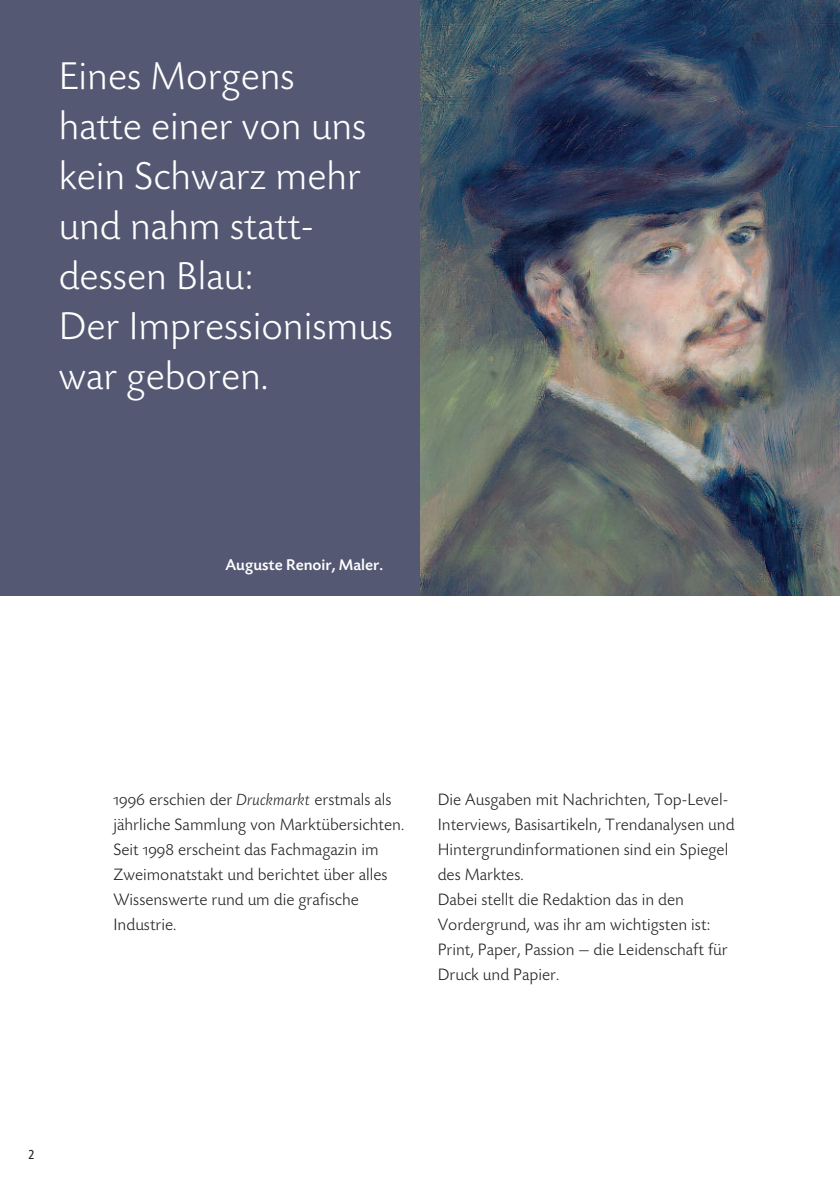
<style>
.page{position:relative;width:840px;height:1191px;background:#fff}
.page>*{position:absolute;margin:0;border:0;box-sizing:border-box;transform-origin:0 0}
.t1{font:300 40px/50px "Today SB";color:#fff}
.t2{font:300 17px/25px "Today SB";color:#231f20}
.t3{font:500 16px "Today SB";color:#fff}
.t4{font:condensed 13px "Frutiger LT Std";color:#231f20}
.s1{font-family:"Today SB Caps Lig";font-weight:400}
.s2{font-style:italic}
</style>
<div class="page">
<img style="left:420px;top:0;width:419px;height:595px">
<div style="left:0;top:0;width:420px;height:595px;background:#545873"></div>
<h1 class="t1" style="left:59px;top:54px;width:335px">Eines Morgens<br>hatte einer von uns kein Schwarz mehr und nahm statt&shy;dessen Blau:<br>Der Impressionismus war geboren.</h1>
<p class="t3" style="left:225px;top:558px;width:159px">Auguste Renoir, Maler.</p>
<p class="t4" style="left:28px;top:1149px;width:8px">2</p>
<p class="t2" style="left:113px;top:789px;width:292px"><span class="s1">1996</span> erschien der <span class="s2">Druckmarkt</span> erstmals als jährliche Sammlung von Marktübersichten.<br>Seit <span class="s1">1998</span> erscheint das Fachmagazin im Zweimonatstakt und berichtet über alles Wissenswerte rund um die grafische Industrie.</p>
<p class="t2" style="left:437px;top:789px;width:298px">Die Ausgaben mit Nachrichten, Top-Level-Interviews, Basisartikeln, Trendanalysen und Hintergrundinformationen sind ein Spiegel des Marktes.<br>Dabei stellt die Redaktion das in den Vordergrund, was ihr am wichtigsten ist:<br>Print, Paper, Passion — die Leidenschaft für Druck und Papier.</p>
</div>
